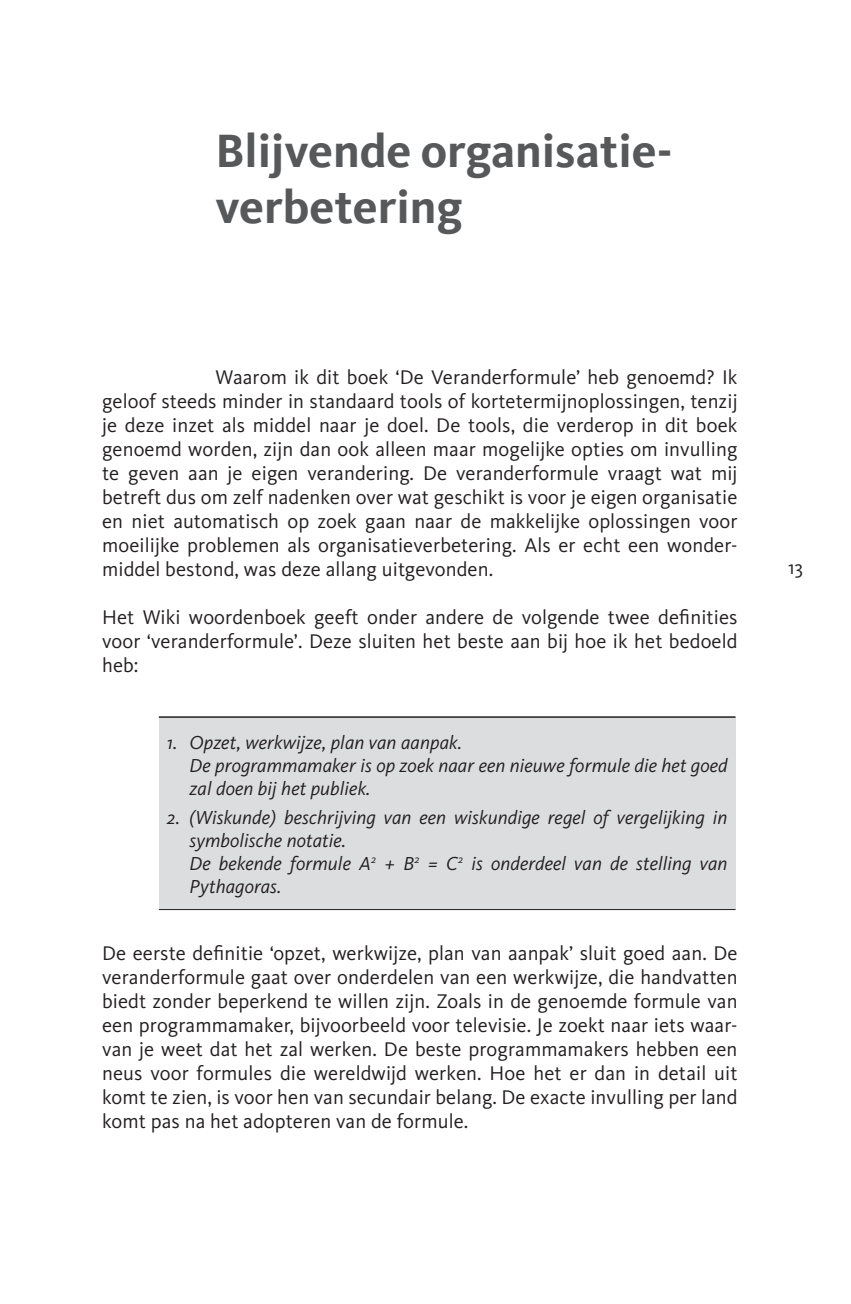
<style>
.page{position:relative;width:851px;height:1304px;background:#fff}
.page>*{position:absolute;margin:0;border:0;box-sizing:border-box;transform-origin:0 0}
.t1{font:700 48px/56px "Kievit Offc";color:#57585a}
.p_eerste{font:20.4px/24px "Kievit OT";letter-spacing:.005em;color:#231f20;text-align:justify}
.p_zonder_wit{font:20.4px/24px "Kievit OT";letter-spacing:.005em;color:#231f20;text-align:justify}
.t2{font:20px "Kievit OT";color:#231f20}
.voorbeeld_inspring_z{font:italic 19.6px/23px "Kievit OT";letter-spacing:.005em;color:#231f20}
</style>
<div class="page">
<div style="left:159px;top:717px;width:576px;height:193px;background:#dcdddf"></div>
<hr style="left:159px;top:716px;width:576px;height:2px;background:#231f20">
<hr style="left:159px;top:909px;width:576px;height:1px;background:#231f20">
<p class="t1" style="left:215px;top:123px;width:458px">Blijvende organisatie&shy;verbetering</p>
<p class="p_eerste" style="left:102px;top:365px;width:637px;text-indent:113px">Waarom ik dit boek ‘De Veranderformule’ heb genoemd? Ik geloof steeds minder in standaard tools of kortetermijnoplossingen, tenzij je deze inzet als middel naar je doel. De tools, die verderop in dit boek genoemd worden, zijn dan ook alleen maar mogelijke opties om invulling te geven aan je eigen verandering. De veranderformule vraagt wat mij betreft dus om zelf nadenken over wat geschikt is voor je eigen organisatie en niet automatisch op zoek gaan naar de makkelijke oplossingen voor moeilijke problemen als organisatieverbetering. Als er echt een wonder&shy;middel bestond, was deze allang uitgevonden.</p>
<p class="p_eerste" style="left:102px;top:606px;width:637px">Het Wiki woordenboek geeft onder andere de volgende twee definities voor ‘veranderformule’. Deze sluiten het beste aan bij hoe ik het bedoeld heb:</p>
<p class="voorbeeld_inspring_z" style="left:167px;top:731px;width:297px">1. Opzet, werkwijze, plan van aanpak.</p>
<p class="voorbeeld_inspring_z" style="left:189px;top:754px;width:539px">De programmamaker is op zoek naar een nieuwe formule die het goed zal doen bij het publiek.</p>
<p class="voorbeeld_inspring_z" style="left:189px;top:805px;width:539px;text-indent:-23px">2. (Wiskunde) beschrijving van een wiskundige regel of vergelijking in symbolische notatie.</p>
<p class="voorbeeld_inspring_z" style="left:189px;top:851px;width:539px">De bekende formule A<sup>2</sup> + B<sup>2</sup> = C<sup>2</sup> is onderdeel van de stelling van<br>Pythagoras.</p>
<p class="p_zonder_wit" style="left:102px;top:941px;width:637px">De eerste definitie ‘opzet, werkwijze, plan van aanpak’ sluit goed aan. De veranderformule gaat over onderdelen van een werkwijze, die handvatten biedt zonder beperkend te willen zijn. Zoals in de genoemde formule van een programmamaker, bijvoorbeeld voor televisie. Je zoekt naar iets waar&shy;van je weet dat het zal werken. De beste programmamakers hebben een neus voor formules die wereldwijd werken. Hoe het er dan in detail uit komt te zien, is voor hen van secundair belang. De exacte invulling per land komt pas na het adopteren van de formule.</p>
<p class="t2" style="left:788px;top:556px;width:17px">13</p>
</div>
